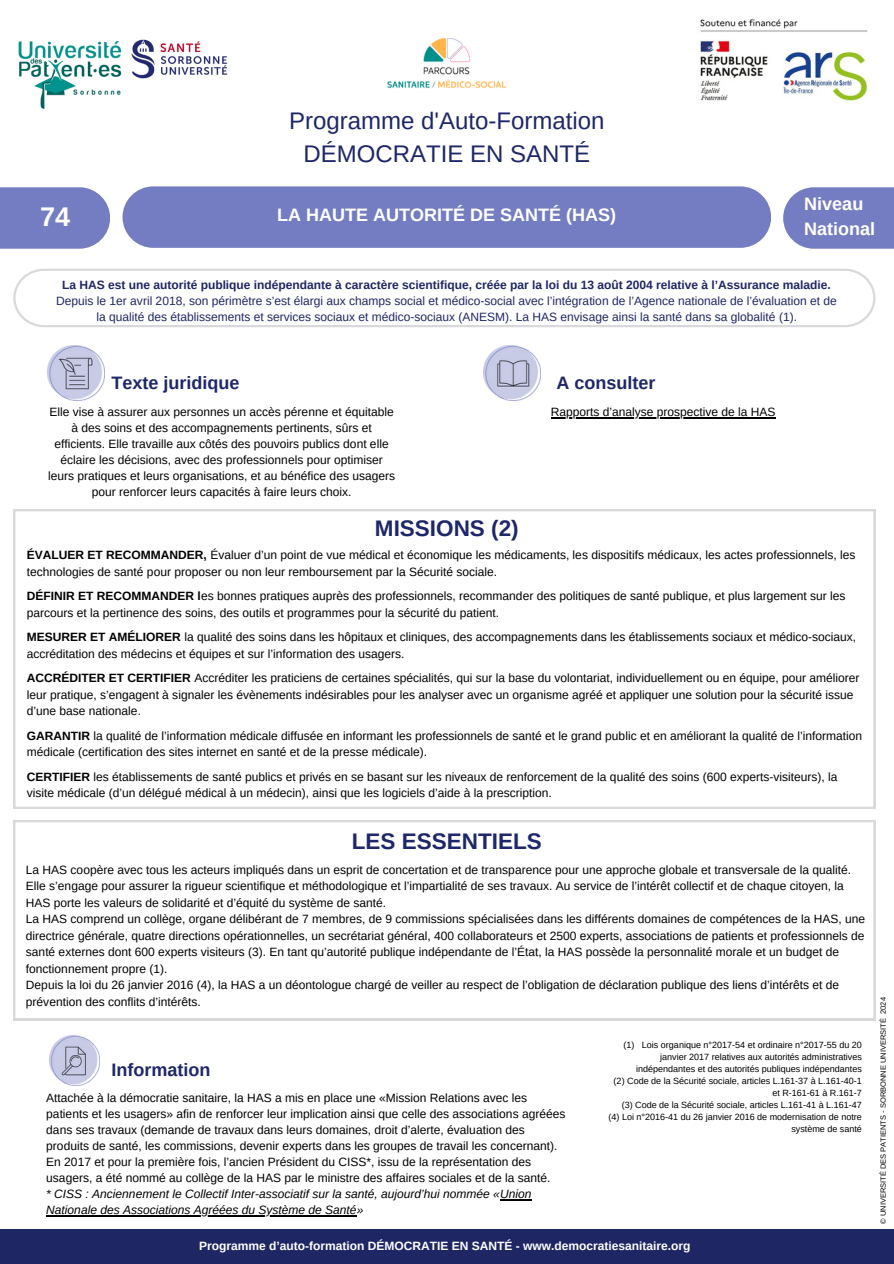
<style>
.page{position:relative;width:894px;height:1264px;background:#fff}
.page>*{position:absolute;margin:0;border:0;box-sizing:border-box;transform-origin:0 0}
.t1{font:700 27px "Arimo";color:#fff}
.t2{font:24px/32.7px "Arimo";color:#1d2769;text-align:center}
.t3{font:700 22.5px "Arimo";color:#1d2769}
.t4{font:700 18px/24.8px "Arimo";color:#fff}
.t5{font:700 18px "Arimo";color:#1d2769}
.t6{font:700 15.15px "Arimo";color:#fff}
.t7{font:12px/16.5px "Arimo";color:#000}
.t8{font:12px/16px "Arimo";color:#1f2664;text-align:center}
.t9{font:italic 12px "Arimo";color:#000}
.t10{font:700 12px "Arimo";color:#1f2664}
.t11{font:700 12px "Arimo";color:#fff}
.t12{font:9px/12px "Arimo";color:#000;text-align:right}
.t13{font:7.5px "Arimo";color:#000}
.s1{font-weight:700}
</style>
<div class="page">
<div style="left:0;top:1228px;width:893px;height:35px;background:#1f2664"></div>
<img style="left:700px;top:19px;width:167px;height:82px">
<svg style="left:0;top:187px;width:110px;height:62px;background:#7d85c5"></svg>
<div style="left:783px;top:187px;width:110px;height:62px;background:#747dc1"></div>
<div style="left:122px;top:186px;width:648px;height:62px;background:#747dc1;border-radius:31px"></div>
<svg style="left:13px;top:269px;width:862px;height:58px"></svg>
<svg style="left:13px;top:509px;width:862px;height:299px"></svg>
<svg style="left:13px;top:820px;width:862px;height:200px"></svg>
<hr style="left:550px;top:417px;width:225px;height:1px;background:#000">
<hr style="left:500px;top:1199px;width:31px;height:1px;background:#000">
<hr style="left:46px;top:1215px;width:310px;height:1px;background:#000">
<img style="left:387px;top:39px;width:119px;height:49px">
<img style="left:48px;top:345px;width:56px;height:55px">
<img style="left:484px;top:345px;width:56px;height:55px">
<img style="left:49px;top:1035px;width:51px;height:50px">
<img style="left:18px;top:41px;width:104px;height:68px">
<img style="left:131px;top:39px;width:97px;height:40px">
<p class="t2" style="left:289px;top:104px;width:317px">Programme d'Auto-Formation<br>DÉMOCRATIE EN SANTÉ</p>
<p class="t1" style="left:40px;top:202px;width:32px">74</p>
<h4 class="t4" style="left:804px;top:191px;width:72px">Niveau<br>National</h4>
<p class="t4" style="left:277px;top:203px;width:340px">LA HAUTE AUTORITÉ DE SANTÉ (HAS)</p>
<p class="t6" style="left:210px;top:210px;width:445px">BORDEREAU DE PROMESSE DE VERSEMENT - TAXE</p>
<p class="t10" style="left:62px;top:278px;width:770px">La HAS est une autorité publique indépendante à caractère scientifique, créée par la loi du 13 août 2004 relative à l’Assurance maladie.</p>
<p class="t8" style="left:56px;top:292px;width:781px">Depuis le 1er avril 2018, son périmètre s’est élargi aux champs social et médico-social avec l’intégration de l’Agence nationale de l’évaluation et de la qualité des établissements et services sociaux et médico-sociaux (ANESM). La HAS envisage ainsi la santé dans sa globalité (1).</p>
<h4 class="t5" style="left:112px;top:373px;width:129px">Texte juridique</h4>
<p class="t5" style="left:556px;top:373px;width:100px">A consulter</p>
<h4 class="t7" style="left:48px;top:404px;width:348px;line-height:16px;text-align:center">Elle vise à assurer aux personnes un accès pérenne et équitable à des soins et des accompagnements pertinents, sûrs et efficients. Elle travaille aux côtés des pouvoirs publics dont elle éclaire les décisions, avec des professionnels pour optimiser leurs pratiques et leurs organisations, et au bénéfice des usagers pour renforcer leurs capacités à faire leurs choix.</h4>
<p class="t7" style="left:550px;top:404px;width:226px">Rapports d’analyse prospective de la HAS</p>
<h1 class="t3" style="left:375px;top:515px;width:145px">MISSIONS (2)</h1>
<h2 class="t7" style="left:27px;top:547px;width:829px"><span class="s1">ÉVALUER ET RECOMMANDER,</span> Évaluer d’un point de vue médical et économique les médicaments, les dispositifs médicaux, les actes professionnels, les technologies de santé pour proposer ou non leur remboursement par la Sécurité sociale.</h2>
<p class="t7" style="left:27px;top:588px;width:820px"><span class="s1">DÉFINIR ET RECOMMANDER l</span>es bonnes pratiques auprès des professionnels, recommander des politiques de santé publique, et plus largement sur les parcours et la pertinence des soins, des outils et programmes pour la sécurité du patient.</p>
<p class="t7" style="left:27px;top:629px;width:830px"><span class="s1">MESURER ET AMÉLIORER</span> la qualité des soins dans les hôpitaux et cliniques, des accompagnements dans les établissements sociaux et médico-sociaux, accréditation des médecins et équipes et sur l’information des usagers.</p>
<h3 class="t7" style="left:27px;top:670px;width:833px"><span class="s1">ACCRÉDITER ET CERTIFIER</span> Accréditer les praticiens de certaines spécialités, qui sur la base du volontariat, individuellement ou en équipe, pour améliorer leur pratique, s’engagent à signaler les évènements indésirables pour les analyser avec un organisme agréé et appliquer une solution pour la sécurité issue d’une base nationale.</h3>
<h5 class="t7" style="left:27px;top:727px;width:836px"><span class="s1">GARANTIR</span> la qualité de l’information médicale diffusée en informant les professionnels de santé et le grand public et en améliorant la qualité de l’information médicale (certification des sites internet en santé et de la presse médicale).</h5>
<h4 class="t7" style="left:27px;top:768px;width:811px"><span class="s1">CERTIFIER</span> les établissements de santé publics et privés en se basant sur les niveaux de renforcement de la qualité des soins (600 experts-visiteurs), la visite médicale (d’un délégué médical à un médecin), ainsi que les logiciels d’aide à la prescription.</h4>
<p class="t3" style="left:352px;top:829px;width:191px">LES ESSENTIELS</p>
<p class="t7" style="left:26px;top:861px;width:826px">La HAS coopère avec tous les acteurs impliqués dans un esprit de concertation et de transparence pour une approche globale et transversale de la qualité.<br>Elle s’engage pour assurer la rigueur scientifique et méthodologique et l’impartialité de ses travaux. Au service de l’intérêt collectif et de chaque citoyen, la<br>HAS porte les valeurs de solidarité et d’équité du système de santé.</p>
<p class="t7" style="left:26px;top:910px;width:840px">La HAS comprend un collège, organe délibérant de 7 membres, de 9 commissions spécialisées dans les différents domaines de compétences de la HAS, une directrice générale, quatre directions opérationnelles, un secrétariat général, 400 collaborateurs et 2500 experts, associations de patients et professionnels de santé externes dont 600 experts visiteurs (3). En tant qu’autorité publique indépendante de l’État, la HAS possède la personnalité morale et un budget de fonctionnement propre (1).</p>
<p class="t7" style="left:26px;top:976px;width:814px">Depuis la loi du 26 janvier 2016 (4), la HAS a un déontologue chargé de veiller au respect de l’obligation de déclaration publique des liens d’intérêts et de prévention des conflits d’intérêts.</p>
<p class="t5" style="left:112px;top:1059px;width:100px">Information</p>
<p class="t7" style="left:46px;top:1090px;width:520px;line-height:16px">Attachée à la démocratie sanitaire, la HAS a mis en place une «Mission Relations avec les patients et les usagers» afin de renforcer leur implication ainsi que celle des associations agréées dans ses travaux (demande de travaux dans leurs domaines, droit d’alerte, évaluation des produits de santé, les commissions, devenir experts dans les groupes de travail les concernant).</p>
<p class="t7" style="left:46px;top:1154px;width:505px;line-height:16px">En 2017 et pour la première fois, l’ancien Président du CISS*, issu de la représentation des usagers, a été nommé au collège de la HAS par le ministre des affaires sociales et de la santé.</p>
<h1 class="t9" style="left:46px;top:1187px;width:486px">* CISS : Anciennement le Collectif Inter-associatif sur la santé, aujourd’hui nommée «Union</h1>
<p class="t9" style="left:46px;top:1203px;width:318px">Nationale des Associations Agréées du Système de Santé»</p>
<p class="t12" style="left:623px;top:1038px;width:240px">(1) Lois organique n°2017-54 et ordinaire n°2017-55 du 20 janvier 2017 relatives aux autorités administratives indépendantes et des autorités publiques indépendantes</p>
<p class="t12" style="left:613px;top:1074px;width:250px">(2) Code de la Sécurité sociale, articles L.161-37 à L.161-40-1 et R-161-61 à R.161-7</p>
<p class="t12" style="left:621px;top:1098px;width:241px">(3) Code de la Sécurité sociale, articles L.161-41 à L.161-47</p>
<p class="t12" style="left:608px;top:1110px;width:255px">(4) Loi n°2016-41 du 26 janvier 2016 de modernisation de notre système de santé</p>
<p class="t11" style="left:199px;top:1239px;width:492px">Programme d’auto-formation DÉMOCRATIE EN SANTÉ - www.democratiesanitaire.org</p>
<p class="t13" style="left:878px;top:1223px;width:228px;rotate:-90deg">© UNIVERSITÉ DES PATIENTS - SORBONNE UNIVERSITÉ 2024</p>
</div>
